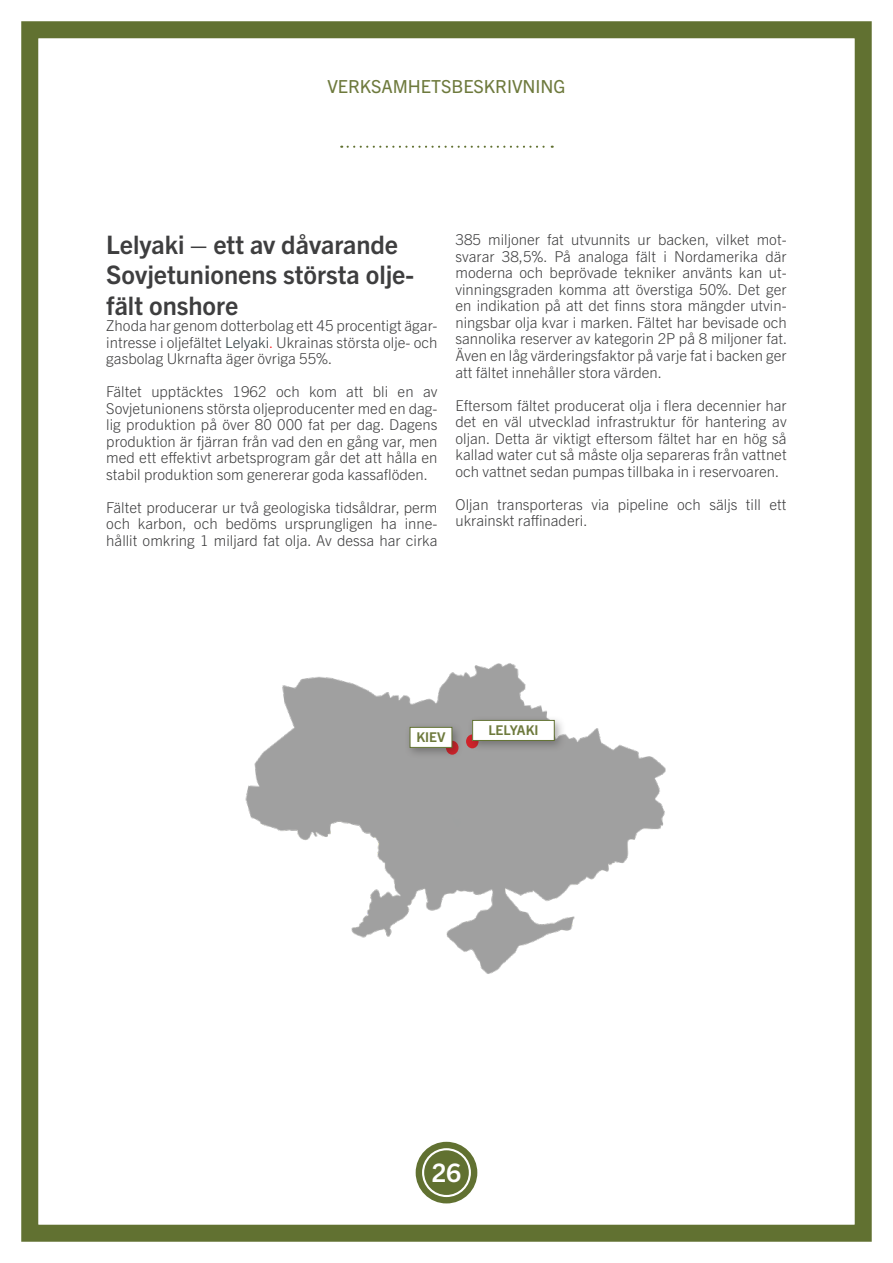
<style>
.page{position:relative;width:893px;height:1263px;background:#fff}
.page>*{position:absolute;margin:0;border:0;box-sizing:border-box;transform-origin:0 0}
.Rubrik_2{font:700 25.5px/30.6px "Trade Gothic Next LT Pro";color:#3e3e3f}
.Rubrik_2-2{font:700 25.5px "Trade Gothic Next LT Pro";color:#fff}
.Avsnittsrubrik__blå{font:18px "Trade Gothic Next LT Pro";color:#6e7a3d}
.Brödtext{font:300 15px/16.5px "Trade Gothic Next LT Pro";color:#3e3e3f;text-align:justify}
.Rubrik_3{font:700 13.5px "Trade Gothic Next LT Pro";color:#6e7a3d}
.s1{color:#28363a}
.s2{color:#ff1a1a}
</style>
<div class="page">
<img style="left:245px;top:663px;width:421px;height:311px">
<div style="left:21px;top:21px;width:851px;height:1221px;border:17px solid #617131"></div>
<svg style="left:348px;top:146px;width:205px;height:2px"></svg>
<div style="left:424px;top:1150px;width:45px;height:45px;background:#617131;border-radius:50%"></div>
<div style="left:416px;top:1142px;width:61px;height:61px;border:6px solid #617131;border-radius:50%"></div>
<div style="left:404px;top:722px;width:59px;height:37px;background:#231f20;opacity:.35"></div>
<div style="left:410px;top:727px;width:42px;height:20px;background:#fff"></div>
<div style="left:410px;top:727px;width:42px;height:21px;border:1px solid #617131"></div>
<div style="left:467px;top:715px;width:99px;height:37px;background:#231f20;opacity:.35"></div>
<div style="left:473px;top:720px;width:81px;height:20px;background:#fff"></div>
<div style="left:472px;top:720px;width:83px;height:21px;border:1px solid #617131"></div>
<p class="Avsnittsrubrik__blå" style="left:327px;top:73px;width:240px">VERKSAMHETSBESKRIVNING</p>
<p class="Rubrik_2" style="left:106px;top:227px;width:309px">Lelyaki – ett av dåvarande<br>Sovjetunionens största olje&shy;fält onshore</p>
<p class="Brödtext" style="left:106px;top:317px;width:333px">Zhoda har genom dotterbolag ett 45 procentigt ägar&shy;intresse i oljefältet <span class="s1">Lelyaki</span><span class="s2">.</span> Ukrainas största olje- och gasbolag Ukrnafta äger övriga 55%.</p>
<p class="Brödtext" style="left:106px;top:383px;width:333px">Fä ltet upptäcktes 1962 och kom att bli en av Sovjetunionens största oljeproducenter med en dag&shy;lig produktion på över 80 000 fat per dag. Dagens produktion ä r fjä rran frå n vad den en gå ng var, men med ett effektivt arbetsprogram går det att hålla en stabil produktion som genererar goda kassaflöden.</p>
<p class="Brödtext" style="left:106px;top:498px;width:333px">Fä ltet producerar ur två geologiska tidså ldrar, perm och karbon, och bedöms ursprungligen ha inne&shy;hå llit omkring 1 miljard fat olja. Av dessa har cirka</p>
<p class="Brödtext" style="left:455px;top:231px;width:333px">385 miljoner fat utvunnits ur backen, vilket mot&shy;svarar 38,5%. På analoga fä lt i Nordamerika dä r moderna och beprövade tekniker anvä nts kan ut&shy;vinningsgraden komma att överstiga 50%. Det ger en indikation på att det finns stora mängder utvin&shy;ningsbar olja kvar i marken. Fältet har bevisade och sannolika reserver av kategorin 2P på 8 miljoner fat.<br>Även en låg värderingsfaktor på varje fat i backen ger att fältet innehåller stora värden.</p>
<p class="Brödtext" style="left:455px;top:396px;width:333px">Eftersom fältet producerat olja i flera decennier har det en väl utvecklad infrastruktur för hantering av oljan. Detta är viktigt eftersom fältet har en hög så kallad water cut så måste olja separeras från vattnet och vattnet sedan pumpas tillbaka in i reservoaren.</p>
<p class="Brödtext" style="left:455px;top:495px;width:333px">Oljan transporteras via pipeline och säljs till ett ukrainskt raffinaderi.</p>
<p class="Rubrik_3" style="left:416px;top:728px;width:31px">KIEV</p>
<p class="Rubrik_3" style="left:488px;top:721px;width:52px">LELYAKI</p>
<p class="Rubrik_2-2" style="left:432px;top:1155px;width:31px">26</p>
</div>
